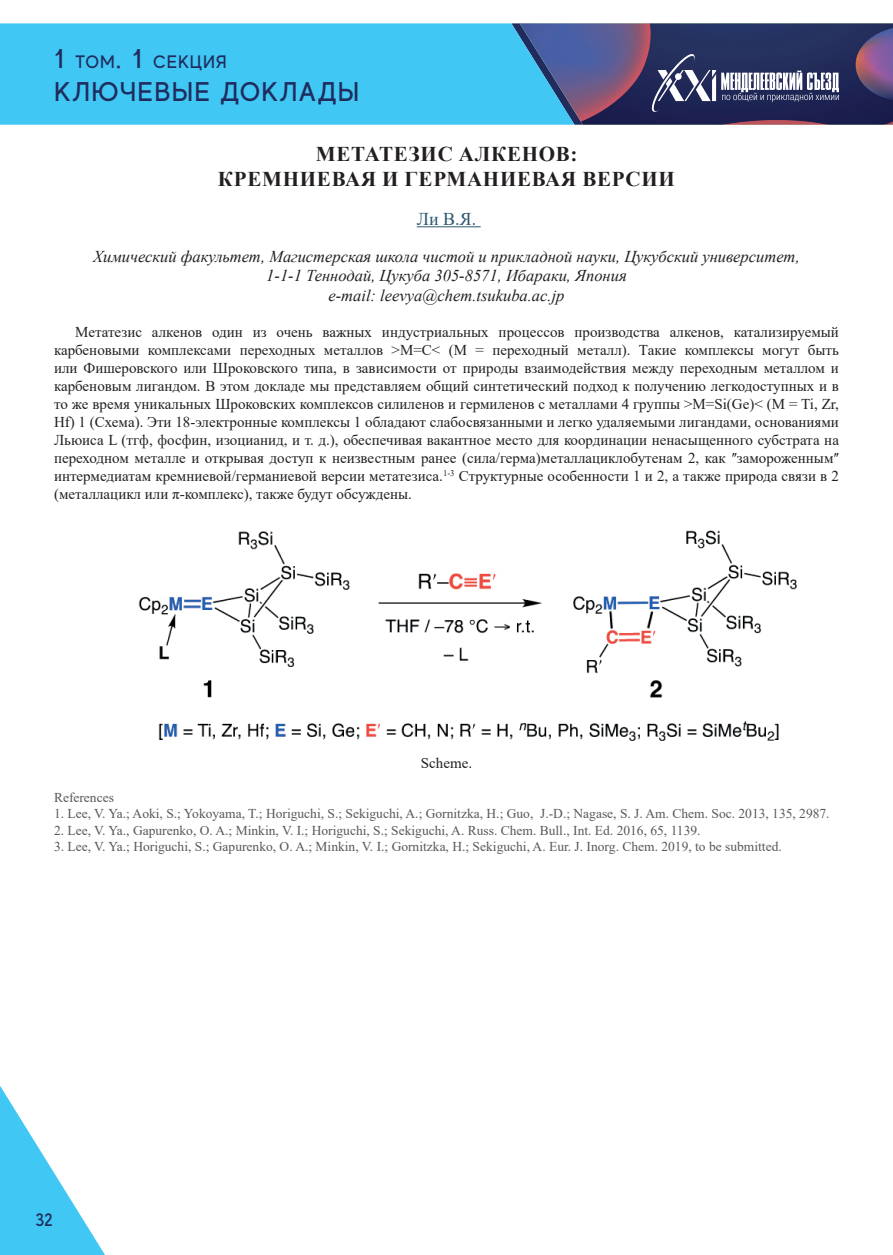
<style>
.page{position:relative;width:893px;height:1255px;background:#fff}
.page>*{position:absolute;margin:0;border:0;box-sizing:border-box;transform-origin:0 0}
.t1{font:500 27px "MADE Evolve Sans";letter-spacing:.05em;color:#1f2c5d}
.t2{font:700 21px/25.2px "Times New Roman";letter-spacing:.035em;color:#231f20;text-align:center}
.t3{font:500 18px "MADE Evolve Sans";letter-spacing:.05em;color:#1f2c5d}
.t4{font:18px "Times New Roman";color:#2e576f}
.t5{font:italic 16.5px/19.8px "Times New Roman";color:#231f20;text-align:center}
.t6{font:15px/18px "Times New Roman";color:#231f20;text-align:justify}
.t7{font:13.5px "Times New Roman";color:#57585a}
.s1{font-size:27px}
</style>
<div class="page">
<div style="left:0;top:23px;width:511px;height:102px;background:#40c7f4"></div>
<svg style="left:0;top:1086px;width:105px;height:168px"></svg>
<svg style="left:511px;top:23px;width:382px;height:102px;background:#48527e"></svg>
<hr style="left:417px;top:226px;width:64px;height:1px;background:#2e576f">
<img style="left:138px;top:530px;width:659px;height:211px">
<p class="t3" style="left:54px;top:51px;width:174px"><span class="s1">1</span> ТОМ<span class="s1">. 1</span> СЕКЦИЯ</p>
<h1 class="t1" style="left:54px;top:74px;width:307px">КЛЮЧЕВЫЕ ДОКЛАДЫ</h1>
<h2 class="t2" style="left:218px;top:141px;width:458px">МЕТАТЕЗИС АЛКЕНОВ:<br>КРЕМНИЕВАЯ И ГЕРМАНИЕВАЯ ВЕРСИИ</h2>
<p class="t4" style="left:417px;top:206px;width:61px">Ли В.Я.</p>
<p class="t5" style="left:93px;top:246px;width:708px">Химический факультет, Магистерская школа чистой и прикладной науки, Цукубский университет,<br>1-1-1 Теннодай, Цукуба 305-8571, Ибараки, Япония<br>e-mail: leevya@chem.tsukuba.ac.jp</p>
<p class="t6" style="left:54px;top:323px;width:786px;text-indent:21px">Метатезис алкенов один из очень важных индустриальных процессов производства алкенов, катализируемый карбеновыми комплексами переходных металлов &gt;M=C&lt; (M = переходный металл). Такие комплексы могут быть или Фишеровского или Шроковского типа, в зависимости от природы взаимодействия между переходным металлом и карбеновым лигандом. В этом докладе мы представляем общий синтетический подход к получению легкодоступных и в то же время уникальных Шроковских комплексов силиленов и гермиленов с металлами 4 группы &gt;M=Si(Ge)&lt; (M = Ti, Zr, Hf) 1 (Схема). Эти 18-электронные комплексы 1 обладают слабосвязанными и легко удаляемыми лигандами, основаниями Льюиса L (тгф, фосфин, изоцианид, и т. д.), обеспечивая вакантное место для координации ненасыщенного субстрата на переходном металле и открывая доступ к неизвестным ранее (сила/герма)металлациклобутенам 2, как ʺзамороженнымʺ интермедиатам кремниевой/германиевой версии метатезиса.<sup>1-3</sup> Структурные особенности 1 и 2, а также природа связи в 2 (металлацикл или π-комплекс), также будут обсуждены.</p>
<p class="t6" style="left:421px;top:753px;width:53px">Scheme.</p>
<p class="t7" style="left:54px;top:788px;width:61px">References</p>
<p class="t7" style="left:54px;top:804px;width:777px">1. Lee, V. Ya.; Aoki, S.; Yokoyama, T.; Horiguchi, S.; Sekiguchi, A.; Gornitzka, H.; Guo, J.-D.; Nagase, S. J. Am. Chem. Soc. 2013, 135, 2987.</p>
<p class="t7" style="left:54px;top:820px;width:648px">2. Lee, V. Ya., Gapurenko, O. A.; Minkin, V. I.; Horiguchi, S.; Sekiguchi, A. Russ. Chem. Bull., Int. Ed. 2016, 65, 1139.</p>
<p class="t7" style="left:54px;top:836px;width:729px">3. Lee, V. Ya.; Horiguchi, S.; Gapurenko, O. A.; Minkin, V. I.; Gornitzka, H.; Sekiguchi, A. Eur. J. Inorg. Chem. 2019, to be submitted.</p>
<p class="t3" style="left:35px;top:1208px;width:19px">32</p>
</div>
